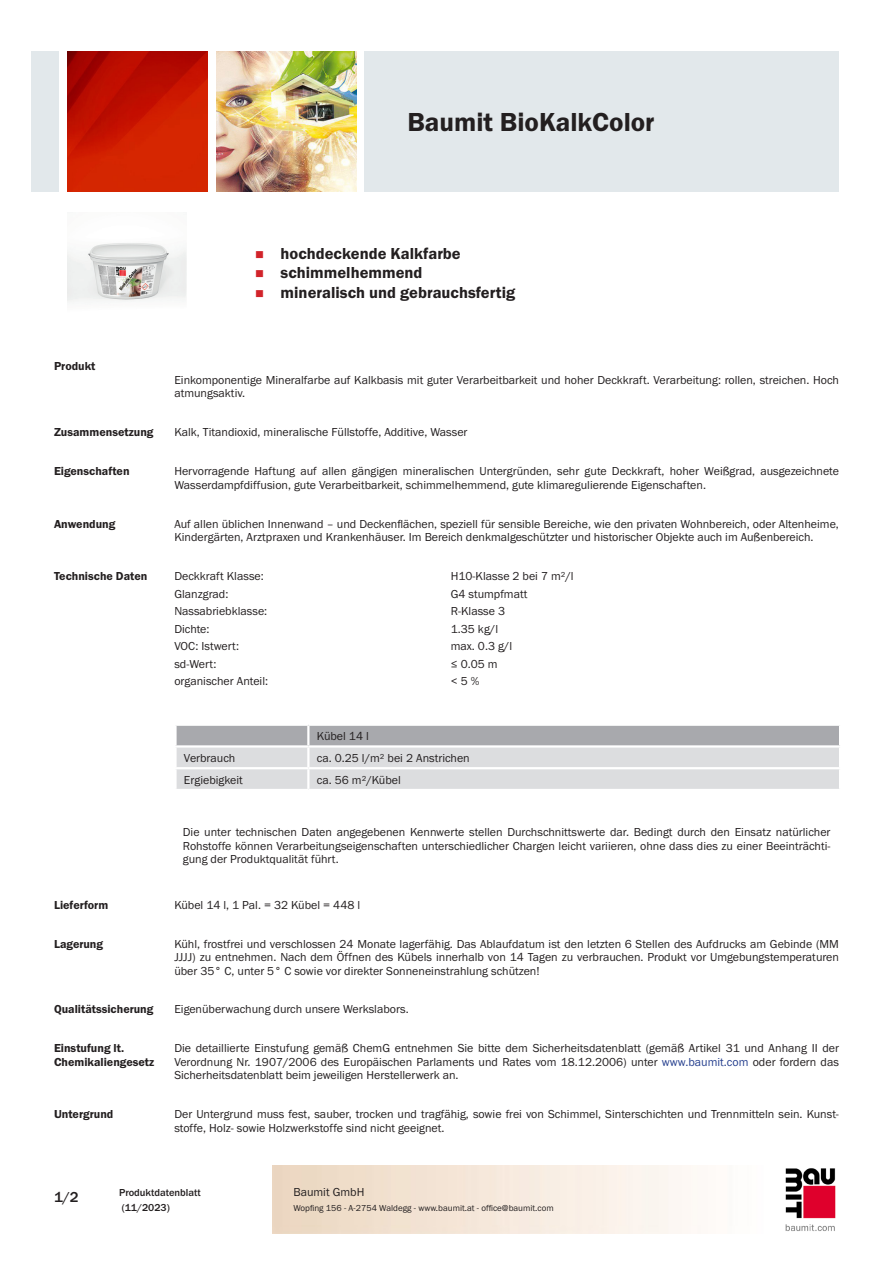
<style>
.page{position:relative;width:893px;height:1263px;background:#fff}
.page>*{position:absolute;margin:0;border:0;box-sizing:border-box;transform-origin:0 0}
.PDS_Produktname{font:27px "BM Franklin Gothic URW Dem";color:#231f20}
.t1{font:16.5px "BM Franklin Gothic URW Dem";color:#231f20}
.t2{font:500 15px "BM Franklin Gothic URW";color:#231f20}
.PDS_Standard{font:12px/13.5px "BM Franklin Gothic URW Boo";color:#231f20}
.PDS_Standard_linksbü{font:12px "BM Franklin Gothic URW Boo";color:#231f20}
.PDS_Header{font:12px/13.5px "BM Franklin Gothic URW Dem";color:#231f20}
.t3{font:500 10.5px/15px "BM Franklin Gothic URW";color:#231f20}
.t4{font:9px "BM Franklin Gothic URW Boo";color:#231f20}
.s1{color:#253f8e}
</style>
<div class="page">
<img style="left:785px;top:1168px;width:51px;height:63px">
<div style="left:32px;top:51px;width:27px;height:140px;background:#e2e8eb"></div>
<img style="left:68px;top:52px;width:140px;height:139px">
<img style="left:216px;top:51px;width:141px;height:140px">
<div style="left:365px;top:51px;width:474px;height:140px;background:#e2e8eb"></div>
<img style="left:68px;top:243px;width:119px;height:59px">
<svg style="left:176px;top:725px;width:664px;height:64px;background:#cccdd0"></svg>
<hr style="left:174px;top:745px;width:134px;height:2px;background:#fff">
<hr style="left:174px;top:747px;width:3px;height:20px;background:#fff">
<hr style="left:308px;top:745px;width:533px;height:2px;background:#fff">
<hr style="left:307px;top:747px;width:2px;height:20px;background:#fff">
<hr style="left:839px;top:747px;width:2px;height:20px;background:#fff">
<hr style="left:174px;top:767px;width:134px;height:2px;background:#fff">
<hr style="left:174px;top:769px;width:3px;height:20px;background:#fff">
<hr style="left:308px;top:767px;width:533px;height:2px;background:#fff">
<hr style="left:307px;top:769px;width:2px;height:20px;background:#fff">
<hr style="left:839px;top:769px;width:2px;height:20px;background:#fff">
<p class="PDS_Produktname" style="left:407px;top:106px;width:249px">Baumit BioKalkColor</p>
<p class="PDS_Header" style="left:54px;top:360px;width:43px">Produkt</p>
<p class="t1" style="left:281px;top:243px;width:182px">hochdeckende Kalkfarbe</p>
<p class="t1" style="left:281px;top:263px;width:143px">schimmelhemmend</p>
<p class="t1" style="left:281px;top:282px;width:236px">mineralisch und gebrauchsfertig</p>
<p class="PDS_Standard" style="left:174px;top:373px;width:666px">Einkomponentige Mineralfarbe auf Kalkbasis mit guter Verarbeitbarkeit und hoher Deckkraft. Verarbeitung: rollen, streichen. Hoch atmungsaktiv.</p>
<p class="PDS_Header" style="left:54px;top:426px;width:101px">Zusammensetzung</p>
<p class="PDS_Standard" style="left:174px;top:426px;width:295px">Kalk, Titandioxid, mineralische Füllstoffe, Additive, Wasser</p>
<p class="PDS_Header" style="left:54px;top:465px;width:77px">Eigenschaften</p>
<p class="PDS_Standard" style="left:174px;top:465px;width:666px">Hervorragende Haftung auf allen gängigen mineralischen Untergründen, sehr gute Deckkraft, hoher Weißgrad, ausgezeichnete<br>Wasserdampfdiffusion, gute Verarbeitbarkeit, schimmelhemmend, gute klimaregulierende Eigenschaften.</p>
<p class="PDS_Header" style="left:54px;top:517px;width:63px">Anwendung</p>
<p class="PDS_Standard" style="left:174px;top:517px;width:666px">Auf allen üblichen Innenwand – und Deckenflächen, speziell für sensible Bereiche, wie den privaten Wohnbereich, oder Altenheime,<br>Kindergärten, Arztpraxen und Krankenhäuser. Im Bereich denkmalgeschützter und historischer Objekte auch im Außenbereich.</p>
<p class="PDS_Header" style="left:54px;top:569px;width:95px">Technische Daten</p>
<p class="PDS_Standard_linksbü" style="left:174px;top:568px;width:91px">Deckkraft Klasse:</p>
<p class="PDS_Standard_linksbü" style="left:451px;top:568px;width:124px">H10-Klasse 2 bei 7 m²/l</p>
<p class="PDS_Standard_linksbü" style="left:174px;top:586px;width:56px">Glanzgrad:</p>
<p class="PDS_Standard_linksbü" style="left:451px;top:586px;width:78px">G4 stumpfmatt</p>
<p class="PDS_Standard_linksbü" style="left:174px;top:604px;width:94px">Nassabriebklasse:</p>
<p class="PDS_Standard_linksbü" style="left:451px;top:604px;width:56px">R-Klasse 3</p>
<p class="PDS_Standard_linksbü" style="left:174px;top:621px;width:37px">Dichte:</p>
<p class="PDS_Standard_linksbü" style="left:451px;top:621px;width:49px">1.35 kg/l</p>
<p class="PDS_Standard_linksbü" style="left:174px;top:639px;width:66px">VOC: Istwert:</p>
<p class="PDS_Standard_linksbü" style="left:451px;top:639px;width:63px">max. 0.3 g/l</p>
<p class="PDS_Standard_linksbü" style="left:174px;top:656px;width:44px">sd-Wert:</p>
<p class="PDS_Standard_linksbü" style="left:451px;top:656px;width:48px">≤ 0.05 m</p>
<p class="PDS_Standard_linksbü" style="left:174px;top:674px;width:95px">organischer Anteil:</p>
<p class="PDS_Standard_linksbü" style="left:451px;top:674px;width:30px">&lt; 5 %</p>
<p class="PDS_Standard_linksbü" style="left:317px;top:729px;width:53px">Kübel 14 l</p>
<p class="PDS_Standard_linksbü" style="left:184px;top:750px;width:53px">Verbrauch</p>
<p class="PDS_Standard_linksbü" style="left:317px;top:750px;width:154px">ca. 0.25 l/m² bei 2 Anstrichen</p>
<p class="PDS_Standard_linksbü" style="left:184px;top:772px;width:60px">Ergiebigkeit</p>
<p class="PDS_Standard_linksbü" style="left:317px;top:772px;width:85px">ca. 56 m²/Kübel</p>
<p class="PDS_Standard" style="left:183px;top:826px;width:649px;text-align:justify">Die unter technischen Daten angegebenen Kennwerte stellen Durchschnittswerte dar. Bedingt durch den Einsatz natürlicher Rohstoffe können Verarbeitungseigenschaften unterschiedlicher Chargen leicht variieren, ohne dass dies zu einer Beeinträchti&shy;gung der Produktqualität führt.</p>
<p class="PDS_Header" style="left:54px;top:898px;width:56px">Lieferform</p>
<p class="PDS_Standard" style="left:174px;top:898px;width:187px">Kübel 14 l, 1 Pal. = 32 Kübel = 448 l</p>
<p class="PDS_Header" style="left:54px;top:937px;width:51px">Lagerung</p>
<p class="PDS_Standard" style="left:174px;top:937px;width:666px;text-align:justify">Kühl, frostfrei und verschlossen 24 Monate lagerfähig. Das Ablaufdatum ist den letzten 6 Stellen des Aufdrucks am Gebinde (MM JJJJ) zu entnehmen. Nach dem Öffnen des Kübels innerhalb von 14 Tagen zu verbrauchen. Produkt vor Umgebungstemperaturen über 35° C, unter 5° C sowie vor direkter Sonneneinstrahlung schützen!</p>
<p class="PDS_Header" style="left:54px;top:1003px;width:101px">Qualitätssicherung</p>
<p class="PDS_Standard" style="left:174px;top:1003px;width:236px">Eigenüberwachung durch unsere Werkslabors.</p>
<p class="PDS_Header" style="left:54px;top:1042px;width:102px">Einstufung lt.<br>Chemikaliengesetz</p>
<p class="PDS_Standard" style="left:174px;top:1042px;width:666px;text-align:justify">Die detaillierte Einstufung gemäß ChemG entnehmen Sie bitte dem Sicherheitsdatenblatt (gemäß Artikel 31 und Anhang II der Verordnung Nr. 1907/2006 des Europäischen Parlaments und Rates vom 18.12.2006) unter <span class="s1">www.baumit.com</span> oder fordern das Sicherheitsdatenblatt beim jeweiligen Herstellerwerk an.</p>
<p class="PDS_Header" style="left:54px;top:1108px;width:61px">Untergrund</p>
<p class="PDS_Standard" style="left:174px;top:1108px;width:666px">Der Untergrund muss fest, sauber, trocken und tragfähig, sowie frei von Schimmel, Sinterschichten und Trennmitteln sein. Kunst&shy;stoffe, Holz- sowie Holzwerkstoffe sind nicht geeignet.</p>
<p class="t2" style="left:54px;top:1188px;width:26px">1/2</p>
<p class="t3" style="left:119px;top:1185px;width:83px">Produktdatenblatt (11/2023)</p>
<p class="PDS_Standard" style="left:293px;top:1185px;width:73px">Baumit GmbH</p>
<p class="t4" style="left:293px;top:1202px;width:262px">Wopfing 156 - A-2754 Waldegg - www.baumit.at - office@baumit.com</p>
</div>
